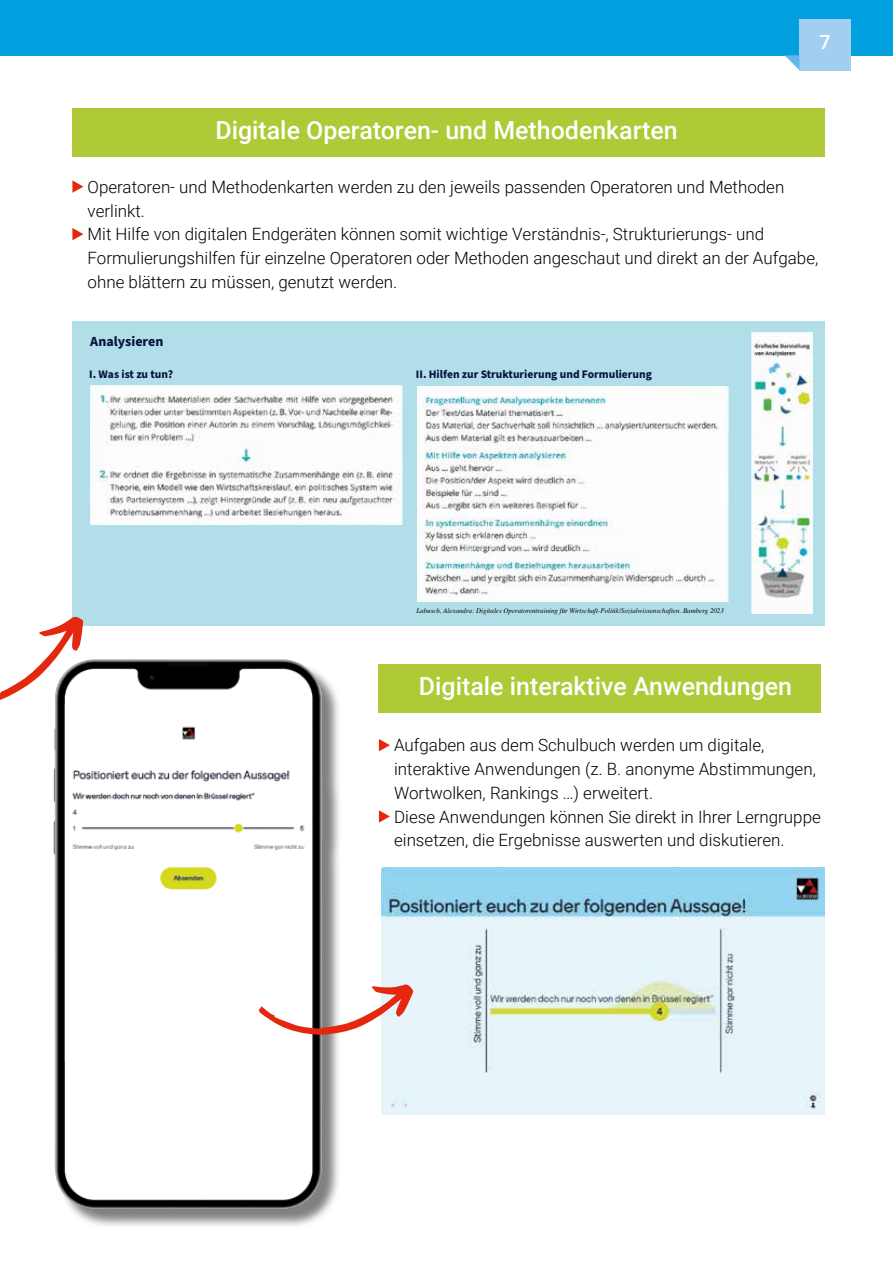
<style>
.page{position:relative;width:893px;height:1263px;background:#fff}
.page>*{position:absolute;margin:0;border:0;box-sizing:border-box;transform-origin:0 0}
.t1{font:500 24.9px "Roboto";color:#fff}
.t2{font:500 19.5px "Roboto";color:#fff}
.t3{font:300 16.95px/23.7px "Roboto";color:#000}
.t4{font:700 13.95px "Source Sans Pro";color:#07133c}
.t5{font:700 11.55px "Source Sans Pro";color:#07133c}
.t6{font:italic 6.9px "Times";color:#000}
</style>
<div class="page">
<div style="left:0;top:0;width:893px;height:55px;background:#00a0de"></div>
<div style="left:799px;top:19px;width:51px;height:51px;background:#a2cff0"></div>
<svg style="left:785px;top:55px;width:14px;height:15px"></svg>
<div style="left:56px;top:662px;width:287px;height:566px;background:#000;opacity:.5"></div>
<img style="left:54px;top:659px;width:269px;height:550px">
<img style="left:382px;top:867px;width:443px;height:247px">
<div style="left:379px;top:664px;width:442px;height:49px;background:#aeca36"></div>
<svg style="left:379px;top:739px;width:11px;height:12px"></svg>
<svg style="left:379px;top:810px;width:11px;height:13px"></svg>
<img style="left:64px;top:704px;width:247px;height:368px">
<svg style="left:257px;top:984px;width:157px;height:51px"></svg>
<div style="left:72px;top:108px;width:753px;height:48px;background:#aeca36"></div>
<svg style="left:72px;top:180px;width:11px;height:13px"></svg>
<svg style="left:72px;top:228px;width:11px;height:12px"></svg>
<div style="left:72px;top:321px;width:753px;height:304px;background:#b1dee9"></div>
<svg style="left:0;top:617px;width:83px;height:91px"></svg>
<img style="left:91px;top:386px;width:311px;height:139px">
<img style="left:751px;top:332px;width:61px;height:282px">
<img style="left:417px;top:387px;width:311px;height:215px">
<p class="t2" style="left:819px;top:29px;width:13px">7</p>
<h1 class="t1" style="left:215px;top:113px;width:464px">Digitale Operatoren- und Methodenkarten</h1>
<p class="t3" style="left:88px;top:174px;width:732px">Operatoren- und Methodenkarten werden zu den jeweils passenden Operatoren und Methoden verlinkt.<br>Mit Hilfe von digitalen Endgeräten können somit wichtige Verständnis-, Strukturierungs- und Formulierungshilfen für einzelne Operatoren oder Methoden angeschaut und direkt an der Aufgabe, ohne blättern zu müssen, genutzt werden.</p>
<p class="t4" style="left:90px;top:332px;width:75px">Analysieren</p>
<p class="t5" style="left:89px;top:366px;width:86px">I. Was ist zu tun?</p>
<p class="t5" style="left:416px;top:366px;width:237px">II. Hilfen zur Strukturierung und Formulierung</p>
<p class="t6" style="left:416px;top:604px;width:309px">Labusch, Alexandra: Digitales Operatorentraining für Wirtschaft-Politik/Sozialwissenschaften. Bamberg 2023</p>
<h1 class="t1" style="left:419px;top:669px;width:375px">Digitale interaktive Anwendungen</h1>
<p class="t3" style="left:394px;top:733px;width:428px">Aufgaben aus dem Schulbuch werden um digitale, interaktive Anwendungen (z. B. anonyme Abstimmungen, Wortwolken, Rankings …) erweitert.<br>Diese Anwendungen können Sie direkt in Ihrer Lerngruppe einsetzen, die Ergebnisse auswerten und diskutieren.</p>
</div>
